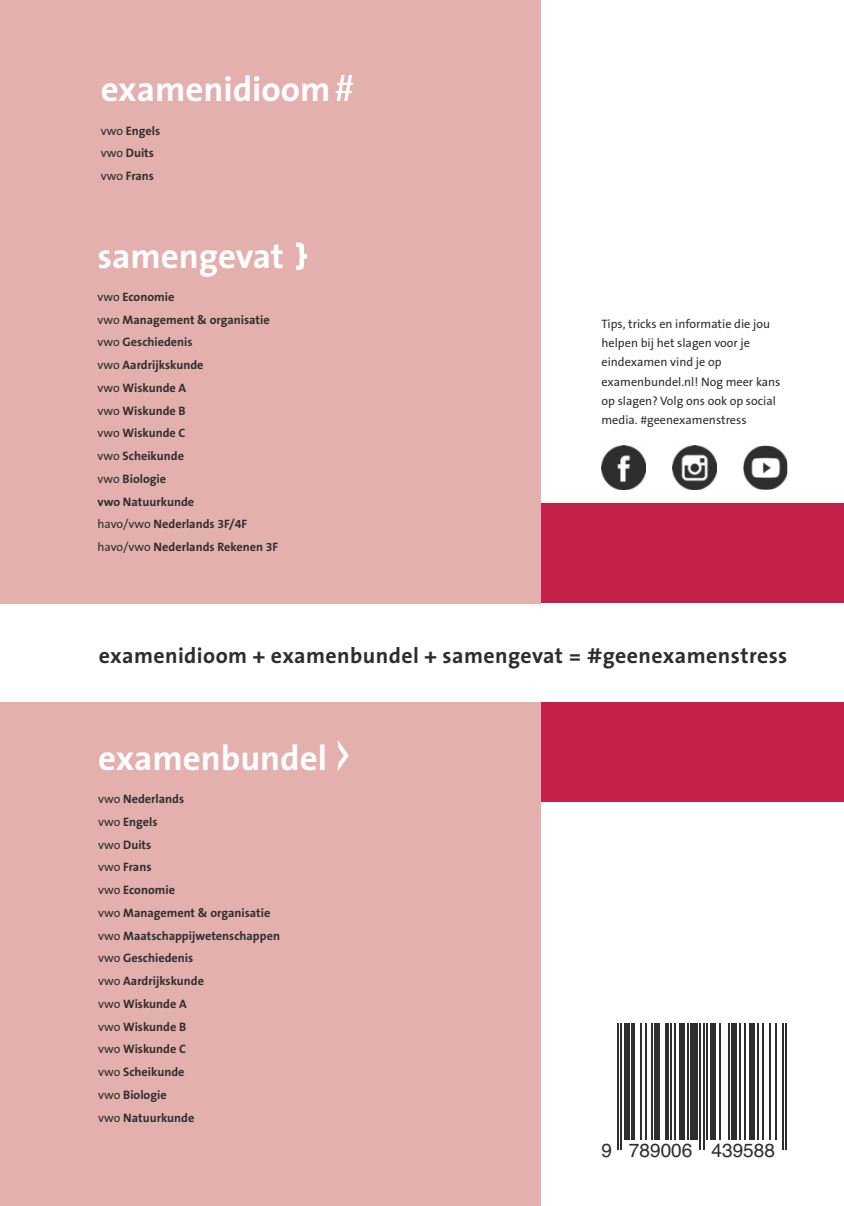
<style>
.page{position:relative;width:844px;height:1206px;background:#fff}
.page>*{position:absolute;margin:0;border:0;box-sizing:border-box;transform-origin:0 0}
.t1{font:700 35px "The Sans";color:#fefefe}
.t2{font:700 21.88px "The Sans";letter-spacing:.02em;color:#2e2e2d}
.t3{font:19.07px "Helvetica";color:#2e2e2d}
.t4{font:700 12.25px/22.8px "The Sans LT7";color:#2e2e2d}
.t5{font:12.25px/19.2px "The Sans LT5 Plain";color:#2e2e2d}
.s1{font-family:"The Sans LT5 Plain";font-weight:400}
</style>
<div class="page">
<div style="left:0;top:702px;width:541px;height:503px;background:#e3b0ad"></div>
<div style="left:0;top:0;width:541px;height:603px;background:#e3b0ad"></div>
<div style="left:541px;top:702px;width:302px;height:99px;background:#c42149"></div>
<hr style="left:616px;top:1023px;width:2px;height:126px;background:#2e2e2d">
<hr style="left:620px;top:1023px;width:2px;height:126px;background:#2e2e2d">
<div style="left:623px;top:1023px;width:6px;height:116px;background:#2e2e2d"></div>
<svg style="left:631px;top:1023px;width:3px;height:116px"></svg>
<hr style="left:640px;top:1023px;width:1px;height:116px;background:#2e2e2d">
<hr style="left:645px;top:1023px;width:2px;height:116px;background:#2e2e2d">
<hr style="left:650px;top:1023px;width:2px;height:116px;background:#2e2e2d">
<div style="left:654px;top:1023px;width:5px;height:116px;background:#2e2e2d"></div>
<hr style="left:665px;top:1023px;width:3px;height:116px;background:#2e2e2d">
<hr style="left:670px;top:1023px;width:2px;height:116px;background:#2e2e2d">
<hr style="left:674px;top:1023px;width:1px;height:116px;background:#2e2e2d">
<div style="left:679px;top:1023px;width:5px;height:116px;background:#2e2e2d"></div>
<hr style="left:686px;top:1023px;width:2px;height:116px;background:#2e2e2d">
<div style="left:690px;top:1023px;width:7px;height:116px;background:#2e2e2d"></div>
<hr style="left:699px;top:1023px;width:2px;height:126px;background:#2e2e2d">
<hr style="left:702px;top:1023px;width:2px;height:126px;background:#2e2e2d">
<hr style="left:706px;top:1023px;width:2px;height:116px;background:#2e2e2d">
<div style="left:709px;top:1023px;width:6px;height:116px;background:#2e2e2d"></div>
<hr style="left:718px;top:1023px;width:2px;height:116px;background:#2e2e2d">
<hr style="left:727px;top:1023px;width:2px;height:116px;background:#2e2e2d">
<div style="left:731px;top:1023px;width:5px;height:116px;background:#2e2e2d"></div>
<hr style="left:738px;top:1023px;width:2px;height:116px;background:#2e2e2d">
<hr style="left:744px;top:1023px;width:1px;height:116px;background:#2e2e2d">
<div style="left:749px;top:1023px;width:5px;height:116px;background:#2e2e2d"></div>
<hr style="left:756px;top:1023px;width:2px;height:116px;background:#2e2e2d">
<hr style="left:762px;top:1023px;width:1px;height:116px;background:#2e2e2d">
<hr style="left:769px;top:1023px;width:1px;height:116px;background:#2e2e2d">
<hr style="left:774px;top:1023px;width:2px;height:116px;background:#2e2e2d">
<hr style="left:781px;top:1023px;width:2px;height:126px;background:#2e2e2d">
<hr style="left:785px;top:1023px;width:2px;height:126px;background:#2e2e2d">
<div style="left:541px;top:504px;width:302px;height:99px;background:#c42149"></div>
<img style="left:601px;top:446px;width:44px;height:44px">
<img style="left:672px;top:446px;width:44px;height:43px">
<svg style="left:337px;top:740px;width:11px;height:31px"></svg>
<svg style="left:335px;top:75px;width:18px;height:26px"></svg>
<svg style="left:296px;top:242px;width:12px;height:28px"></svg>
<img style="left:743px;top:446px;width:44px;height:43px">
<h1 class="t1" style="left:101px;top:60px;width:231px">examenidioom</h1>
<p class="t4" style="left:101px;top:119px;width:61px"><span class="s1">vwo</span> Engels <span class="s1">vwo</span> Duits <span class="s1">vwo</span> Frans</p>
<h1 class="t1" style="left:97px;top:226px;width:188px">samengevat</h1>
<p class="t4" style="left:97px;top:285px;width:182px"><span class="s1">vwo</span> Economie<br><span class="s1">vwo</span> Management &amp; organisatie <span class="s1">vwo</span> Geschiedenis<br><span class="s1">vwo</span> Aardrijkskunde<br><span class="s1">vwo</span> Wiskunde A<br><span class="s1">vwo</span> Wiskunde B<br><span class="s1">vwo</span> Wiskunde C<br><span class="s1">vwo</span> Scheikunde<br><span class="s1">vwo</span> Biologie<br>vwo Natuurkunde<br><span class="s1">havo/vwo</span> Nederlands 3F/4F <span class="s1">havo/vwo</span> Nederlands Rekenen 3F</p>
<p class="t5" style="left:601px;top:314px;width:180px">Tips, tricks en informatie die jou helpen bij het slagen voor je eindexamen vind je op examenbundel.nl! Nog meer kans op slagen? Volg ons ook op social media. #geenexamenstress</p>
<h2 class="t2" style="left:99px;top:637px;width:690px">examenidioom + examenbundel + samengevat = #geenexamenstress</h2>
<h1 class="t1" style="left:98px;top:728px;width:230px">examenbundel</h1>
<p class="t4" style="left:98px;top:787px;width:183px"><span class="s1">vwo</span> Nederlands<br><span class="s1">vwo</span> Engels<br><span class="s1">vwo</span> Duits<br><span class="s1">vwo</span> Frans<br><span class="s1">vwo</span> Economie<br><span class="s1">vwo</span> Management &amp; organisatie <span class="s1">vwo</span> Maatschappijwetenschappen <span class="s1">vwo</span> Geschiedenis<br><span class="s1">vwo</span> Aardrijkskunde<br><span class="s1">vwo</span> Wiskunde A<br><span class="s1">vwo</span> Wiskunde B<br><span class="s1">vwo</span> Wiskunde C<br><span class="s1">vwo</span> Scheikunde<br><span class="s1">vwo</span> Biologie<br><span class="s1">vwo</span> Natuurkunde</p>
<h3 class="t3" style="left:601px;top:1135px;width:175px">9 789006 439588</h3>
</div>
